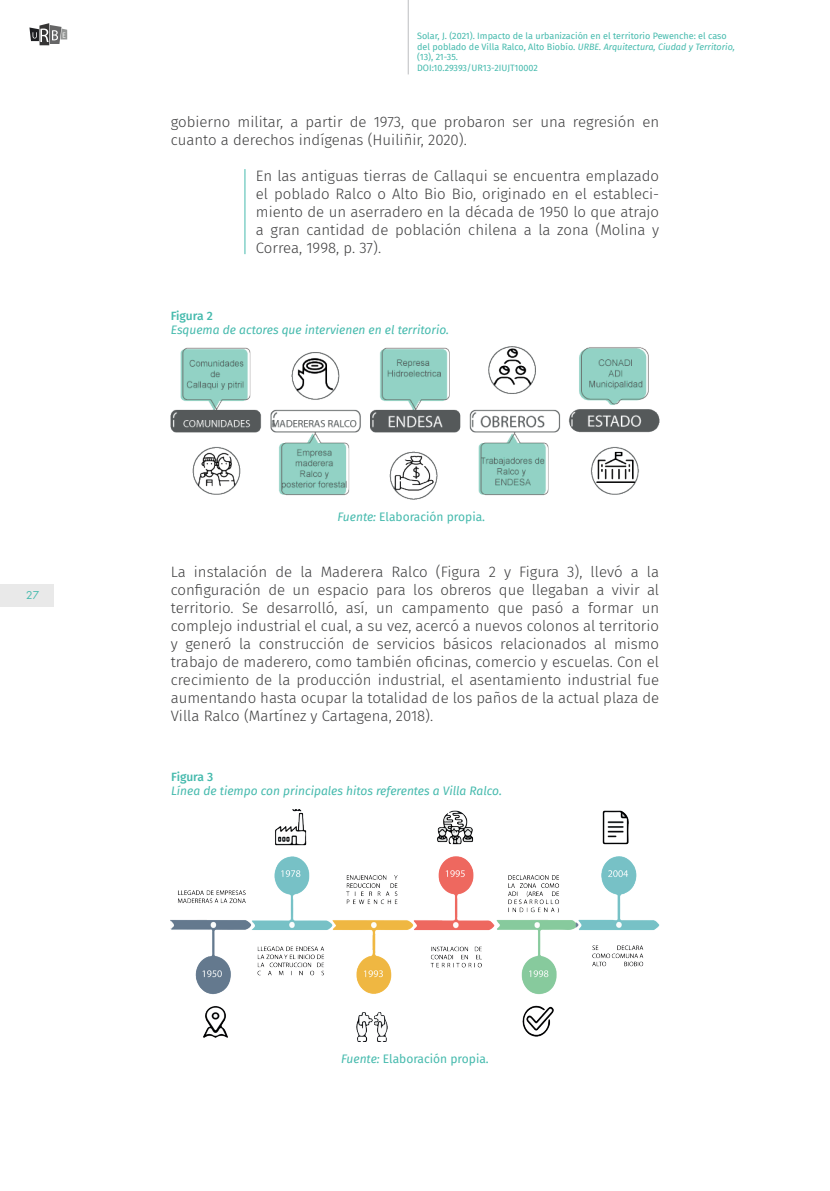
<style>
.page{position:relative;width:830px;height:1191px;background:#fff}
.page>*{position:absolute;margin:0;border:0;box-sizing:border-box;transform-origin:0 0}
.t1{font:300 15px/18px "Fira Sans";color:#3e3e3f;text-align:justify}
.t2{font:italic 12px "Fira Sans";color:#45baad}
.t3{font:12px "Fira Sans";color:#45baad}
.t4{font:500 12px "Fira Sans";letter-spacing:-.01em;color:#45baad}
.t5{font:10.5px "Futura Std";color:#45baad}
.t6{font:9px/10.8px "Fira Sans";color:#45baad}
.s1{font-style:italic}
</style>
<div class="page">
<div style="left:0;top:584px;width:53px;height:22px;background:#e9e9e9"></div>
<hr style="left:407px;top:0;width:1px;height:74px;background:#bcbdc0">
<hr style="left:244px;top:169px;width:1px;height:85px;background:#45baad">
<img style="left:171px;top:346px;width:488px;height:153px">
<img style="left:171px;top:810px;width:488px;height:231px">
<svg style="left:29px;top:23px;width:38px;height:22px"></svg>
<p class="t5" style="left:26px;top:588px;width:14px">27</p>
<p class="t6" style="left:417px;top:30px;width:319px">Solar, J. (2021). Impacto de la urbanización en el territorio Pewenche: el caso del poblado de Villa Ralco, Alto Biobío. <span class="s1">URBE. Arquitectura, Ciudad y Territorio, </span>(13), 21-35.<br>DOI:10.29393/UR13-2IUJT10002</p>
<p class="t1" style="left:171px;top:112px;width:489px">gobierno militar, a partir de 1973, que probaron ser una regresión en cuanto a derechos indígenas (Huiliñir, 2020).</p>
<p class="t1" style="left:256px;top:166px;width:404px">En las antiguas tierras de Callaqui se encuentra emplazado el poblado Ralco o Alto Bio Bio, originado en el estableci&shy;miento de un aserradero en la década de 1950 lo que atrajo a gran cantidad de población chilena a la zona (Molina y Correa, 1998, p. 37).</p>
<p class="t4" style="left:171px;top:306px;width:44px">Figura 2</p>
<p class="t2" style="left:171px;top:321px;width:280px">Esquema de actores que intervienen en el territorio.</p>
<p class="t3" style="left:337px;top:507px;width:149px"><span class="s1">Fuente:</span> Elaboración propia.</p>
<p class="t1" style="left:171px;top:563px;width:489px">La instalación de la Maderera Ralco (Figura 2 y Figura 3), llevó a la configuración de un espacio para los obreros que llegaban a vivir al territorio. Se desarrolló, así, un campamento que pasó a formar un complejo industrial el cual, a su vez, acercó a nuevos colonos al territorio y generó la construcción de servicios básicos relacionados al mismo trabajo de maderero, como también oficinas, comercio y escuelas. Con el crecimiento de la producción industrial, el asentamiento industrial fue aumentando hasta ocupar la totalidad de los paños de la actual plaza de Villa Ralco (Martínez y Cartagena, 2018).</p>
<p class="t4" style="left:171px;top:766px;width:44px">Figura 3</p>
<p class="t2" style="left:171px;top:782px;width:332px">Línea de tiempo con principales hitos referentes a Villa Ralco.</p>
<p class="t3" style="left:341px;top:1050px;width:149px"><span class="s1">Fuente:</span> Elaboración propia.</p>
</div>
